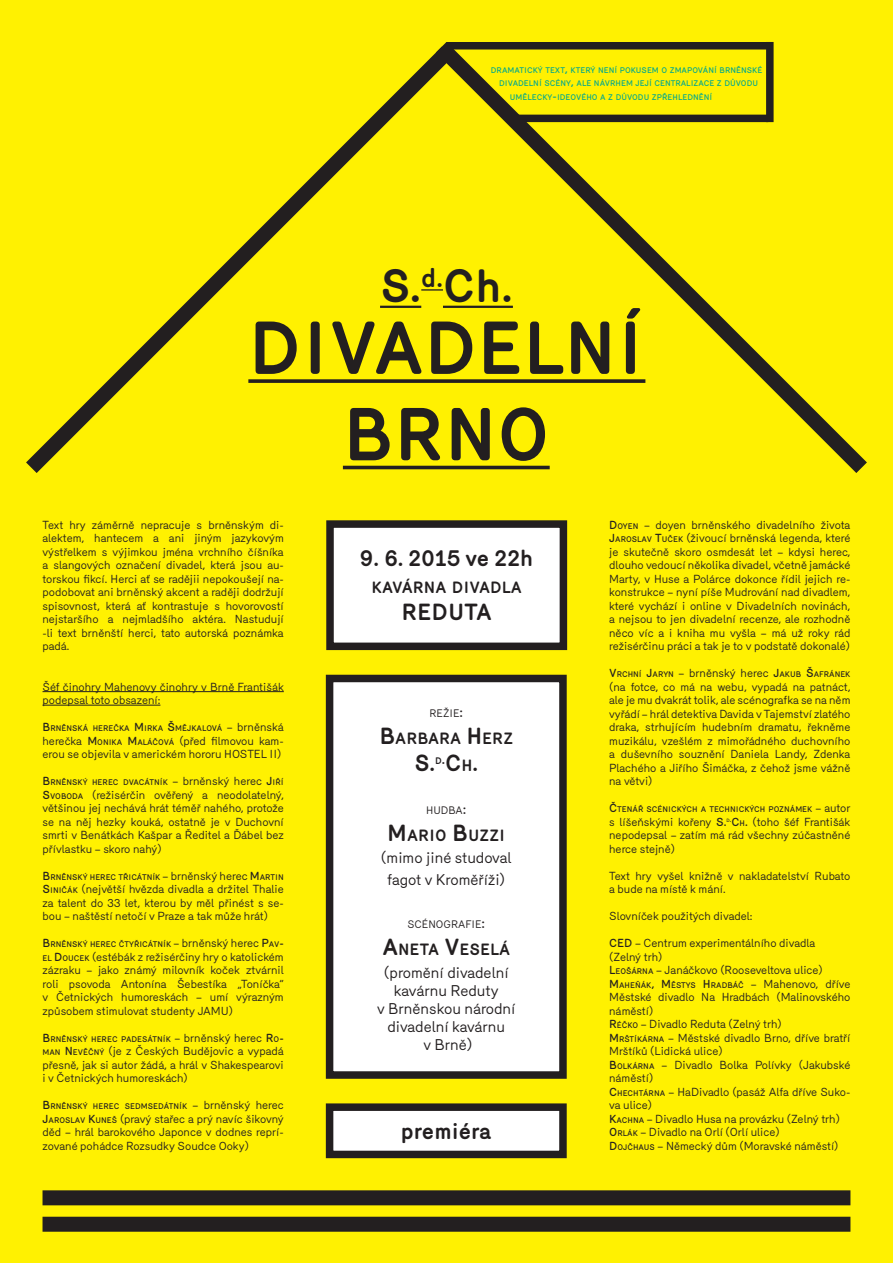
<style>
.page{position:relative;width:893px;height:1263px;background:#fff101}
.page>*{position:absolute;margin:0;border:0;box-sizing:border-box;transform-origin:0 0}
.t1{font:700 72px/86.4px "Mercury";color:#231f20;text-align:center}
.t2{font:700 45px "Mercury";color:#231f20}
.t3{font:700 22.5px "Mercury";color:#231f20}
.t4{font:700 22.5px "Mercury";color:#231f20}
.t5{font:700 15.75px "Mercury";color:#231f20}
.t6{font:15px/18px "Mercury";color:#231f20;text-align:center}
.t7{font:11.25px/13.5px "Mercury";color:#231f20;text-align:justify}
.t8{font:500 11.25px "Mercury";color:#231f20}
.t9{font:10.5px "Mercury";color:#231f20}
.t10{font:500 7.88px "Mercury";color:#231f20}
.t11{font:500 7.88px "Mercury";color:#00a78f}
.s1{font-size:11.25px}
.s2{font-weight:400;font-size:11.25px}
.s3{font-weight:500}
.s4{font-weight:500;font-size:7.88px}
.s5{font-size:15px}
.s6{font-size:22.5px}
.s7{font-size:15.75px}
</style>
<div class="page">
<div style="left:330px;top:524px;width:233px;height:122px;background:#fff"></div>
<div style="left:326px;top:520px;width:241px;height:130px;border:8px solid #231f20"></div>
<hr style="left:43px;top:691px;width:241px;height:1px;background:#231f20">
<hr style="left:43px;top:705px;width:117px;height:1px;background:#231f20">
<svg style="left:26px;top:68px;width:394px;height:405px"></svg>
<svg style="left:420px;top:42px;width:447px;height:431px"></svg>
<div style="left:330px;top:678px;width:233px;height:397px;background:#fff"></div>
<div style="left:326px;top:675px;width:241px;height:404px;border:8px solid #231f20"></div>
<div style="left:43px;top:1217px;width:807px;height:15px;background:#231f20"></div>
<div style="left:330px;top:1107px;width:233px;height:47px;background:#fff"></div>
<div style="left:326px;top:1103px;width:241px;height:55px;border:8px solid #231f20"></div>
<div style="left:446px;top:42px;width:323px;height:8px;background:#231f20"></div>
<div style="left:516px;top:115px;width:252px;height:7px;background:#231f20"></div>
<div style="left:766px;top:42px;width:8px;height:80px;background:#231f20"></div>
<div style="left:43px;top:1190px;width:807px;height:15px;background:#231f20"></div>
<p class="t11" style="left:491px;top:65px;width:273px">DRAMATICKÝ TEXT<span class="s1">,</span> KTERÝ NENÍ POKUSEM O ZMAPOVÁNÍ BRNĚNSKÉ</p>
<p class="t11" style="left:499px;top:79px;width:261px">DIVADELNÍ SCÉNY<span class="s1">,</span> ALE NÁVRHEM JEJÍ CENTRALIZACE Z DŮVODU</p>
<p class="t11" style="left:510px;top:92px;width:204px">UM ĚLECKY<span class="s1">-</span>IDEOVÉHO A Z DŮVODU ZPŘEHLEDNĚNÍ</p>
<h2 class="t2" style="left:380px;top:260px;width:134px">S.<sup>d.</sup>Ch.</h2>
<h1 class="t1" style="left:248px;top:305px;width:397px">DIVADELNÍ<br>BRNO</h1>
<p class="t7" style="left:43px;top:518px;width:243px">Text hry záměrně nepracuje s brněnským di&shy;alektem, hantecem a ani jiným jazykovým výstřelkem s výjimkou jména vrchního číšníka a slangových označení divadel, která jsou au&shy;torskou fikcí. Herci ať se radějii nepokoušejí na&shy;podobovat ani brněnský akcent a raději dodržují spisovnost, která ať kontrastuje s hovorovostí nejstaršího a nejmladšího aktéra. Nastudují -li text brněnští herci, tato autorská poznámka padá.</p>
<p class="t7" style="left:43px;top:680px;width:243px">Šéf činohry Mahenovy činohry v Brně Františák podepsal toto obsazení:</p>
<p class="t10" style="left:43px;top:724px;width:243px"><span class="s1">B</span>RNĚNSKÁ HEREČKA <span class="s1">M</span>IRKA <span class="s1">Š</span>M ĚJKALOVÁ <span class="s2">– brněnská</span></p>
<p class="t7" style="left:43px;top:734px;width:243px">herečka <span class="s3">M</span><span class="s4">ONIKA</span> <span class="s3">M</span><span class="s4">ALÁČOVÁ</span> (před filmovou kam&shy;erou se objevila v americkém hororu HOSTEL II)</p>
<p class="t10" style="left:43px;top:778px;width:243px"><span class="s1">B</span>RNĚNSKÝ HEREC DVACÁTNÍK <span class="s2">– brněnský herec</span> <span class="s1">J</span> IŘÍ</p>
<p class="t7" style="left:43px;top:788px;width:243px"><span class="s3">S</span> <span class="s4">VOBODA</span> (režisérčin ověřený a neodolatelný, většinou jej nechává hrát téměř nahého, protože se na něj hezky kouká, ostatně je v Duchovní smrti v Benátkách Kašpar a Ředitel a Ďábel bez přívlastku – skoro nahý)</p>
<p class="t10" style="left:43px;top:872px;width:243px"><span class="s1">B</span>RNĚNSKÝ HEREC TŘICÁTNÍK <span class="s2">– brněnský herec</span> <span class="s1">M</span>ARTIN</p>
<p class="t7" style="left:43px;top:882px;width:243px"><span class="s3">S</span> <span class="s4">INIČÁK</span> (největší hvězda divadla a držitel Thalie za talent do 33 let, kterou by měl přinést s se&shy;bou – naštěstí netočí v Praze a tak může hrát)</p>
<p class="t10" style="left:43px;top:940px;width:243px"><span class="s1">B</span>RNĚNSKÝ HEREC ČTYŘICÁTNÍK <span class="s2">– brněnský herec</span> <span class="s1">P</span>AV<span class="s1">-</span></p>
<p class="t7" style="left:43px;top:950px;width:243px"><span class="s4">EL</span> <span class="s3">D</span> <span class="s4">OUCEK</span> (estébák z režisérčiny hry o katolickém zázraku – jako známý milovník koček ztvárnil roli psovoda Antonína Šebestíka „Toníčka“ v Četnických humoreskách – umí výrazným způsobem stimulovat studenty JAMU)</p>
<p class="t10" style="left:43px;top:1034px;width:243px"><span class="s1">B</span>RNĚNSKÝ HEREC PADESÁTNÍK <span class="s2">– brněnský herec</span> <span class="s1">R</span>O<span class="s1">-</span></p>
<p class="t7" style="left:43px;top:1044px;width:243px"><span class="s4">MAN</span> <span class="s3">N</span> <span class="s4">EVĚČNÝ</span> (je z Českých Budějovic a vypadá přesně, jak si autor žádá, a hrál v Shakespearovi i v Četnických humoreskách)</p>
<p class="t10" style="left:43px;top:1102px;width:243px"><span class="s1">B</span>RNĚNSKÝ HEREC SEDMSEDÁTNÍK <span class="s2">– brněnský herec</span></p>
<p class="t7" style="left:43px;top:1112px;width:243px"><span class="s3">J</span> <span class="s4">AROSLAV</span> <span class="s3">K</span><span class="s4">UNEŠ</span> (pravý stařec a prý navíc šikovný děd – hrál barokového Japonce v dodnes reprí&shy;zované pohádce Rozsudky Soudce Ooky)</p>
<h3 class="t3" style="left:360px;top:545px;width:174px">9. 6. 2015 ve 22h</h3>
<h3 class="t5" style="left:372px;top:579px;width:152px">KAVÁRNA DIVADLA</h3>
<h3 class="t3" style="left:401px;top:599px;width:89px">Red uta</h3>
<p class="t9" style="left:429px;top:707px;width:35px">REŽIE<span class="s5">:</span></p>
<h3 class="t5" style="left:379px;top:729px;width:135px"><span class="s6">B</span>ARBARA <span class="s6">H</span>ERZ</h3>
<h3 class="t4" style="left:414px;top:750px;width:65px">S.<sup>D</sup><sup>.</sup>C<span class="s7">H</span>.</h3>
<p class="t9" style="left:426px;top:804px;width:42px">HUDBA<span class="s5">:</span></p>
<h3 class="t5" style="left:387px;top:826px;width:120px"><span class="s6">M</span>ARIO <span class="s6">B</span>UZZI</h3>
<h3 class="t6" style="left:381px;top:847px;width:132px;line-height:21.6px">(mimo jiné studoval fagot v Kroměříži)</h3>
<p class="t9" style="left:407px;top:918px;width:79px">SCÉNOGRAFIE<span class="s5">:</span></p>
<h3 class="t5" style="left:382px;top:940px;width:129px"><span class="s6">A</span>NETA <span class="s6">V</span>ESELÁ</h3>
<h3 class="t6" style="left:377px;top:963px;width:140px">(promění divadelní kavárnu Reduty<br>v Brněnskou národní divadelní kavárnu<br>v Brně)</h3>
<h3 class="t3" style="left:401px;top:1118px;width:92px">premiéra</h3>
<p class="t7" style="left:609px;top:518px;width:243px"><span class="s3">D</span> <span class="s4">OYEN</span> – doyen brněnského divadelního života <span class="s3">J</span> <span class="s4">AROSLAV</span> <span class="s3">T</span><span class="s4">UČEK</span> (živoucí brněnská legenda, které je skutečně skoro osmdesát let – kdysi herec, dlouho vedoucí několika divadel, včetně jamácké Marty, v Huse a Polárce dokonce řídil jejich re&shy;konstrukce – nyní píše Mudrování nad divadlem, které vychází i online v Divadelních novinách, a nejsou to jen divadelní recenze, ale rozhodně něco víc a i kniha mu vyšla – má už roky rád režisérčinu práci a tak je to v podstatě dokonalé)</p>
<p class="t10" style="left:609px;top:670px;width:243px"><span class="s1">V</span>RCHNÍ <span class="s1">J</span> ARYN <span class="s2">– brněnský herec</span> <span class="s1">J</span> AKUB <span class="s1">Š</span>AFRÁNEK</p>
<p class="t7" style="left:609px;top:680px;width:243px">(na fotce, co má na webu, vypadá na patnáct, ale je mu dvakrát tolik, ale scénografka se na něm vyřádí – hrál detektiva Davida v Tajemství zlatého draka, strhujícím hudebním dramatu, řekněme muzikálu, vzešlém z mimořádného duchovního a duševního souznění Daniela Landy, Zdenka Plachého a Jiřího Šimáčka, z čehož jsme vážně na větvi)</p>
<p class="t10" style="left:609px;top:805px;width:243px"><span class="s1">Č</span>TENÁŘ SCÉNICKÝCH A TECHNICKÝCH POZNÁM EK <span class="s2">– autor</span></p>
<p class="t7" style="left:609px;top:815px;width:243px">s líšeňskými kořeny <span class="s3">S.</span><sup>D</sup><sup>.</sup><span class="s3">C</span> <span class="s4">H</span><span class="s3">.</span> (toho šéf Františák nepodepsal – zatím má rád všechny zúčastněné herce stejně)</p>
<p class="t7" style="left:609px;top:869px;width:243px">Text hry vyšel knižně v nakladatelství Rubato a bude na místě k mání.</p>
<p class="t7" style="left:609px;top:909px;width:145px">Slovníček použitých divadel:</p>
<p class="t8" style="left:609px;top:936px;width:9px">CED</p>
<p class="t7" style="left:609px;top:936px;width:215px;text-align:left;text-indent:26px">– Centrum experimentálního divadla (Zelný trh)<br><span class="s3">L</span><span class="s4">EOŠÁRNA</span> – Janáčkovo (Rooseveltova ulice)</p>
<p class="t10" style="left:609px;top:980px;width:243px"><span class="s1">M</span>AHEŇÁK<span class="s1">, M</span>ĚSTYS <span class="s1">H</span> RADBÁČ <span class="s2">– Mahenovo, dříve</span></p>
<p class="t7" style="left:609px;top:990px;width:243px;text-align:left">Městské divadlo Na Hradbách (Malinovského náměstí)<br><span class="s3">R</span> <span class="s4">ÉČKO</span> – Divadlo Reduta (Zelný trh)<br><span class="s3">M</span><span class="s4">RŠTÍKÁRNA</span> – Městské divadlo Brno, dříve bratří<br>Mrštíků (Lidická ulice)<br><span class="s3">B</span><span class="s4">OLKÁRNA</span> – Divadlo Bolka Polívky (Jakubské náměstí)<br><span class="s3">C</span> <span class="s4">HECHTÁRNA</span> – HaDivadlo (pasáž Alfa dříve Suko&shy;va ulice)<br><span class="s3">K</span><span class="s4">ACHNA</span> – Divadlo Husa na provázku (Zelný trh)<br><span class="s3">O</span> <span class="s4">RLÁK</span> – Divadlo na Orlí (Orlí ulice)<br><span class="s3">D</span><span class="s4">OJČHAUS</span> – Německý dům (Moravské náměstí)</p>
</div>
